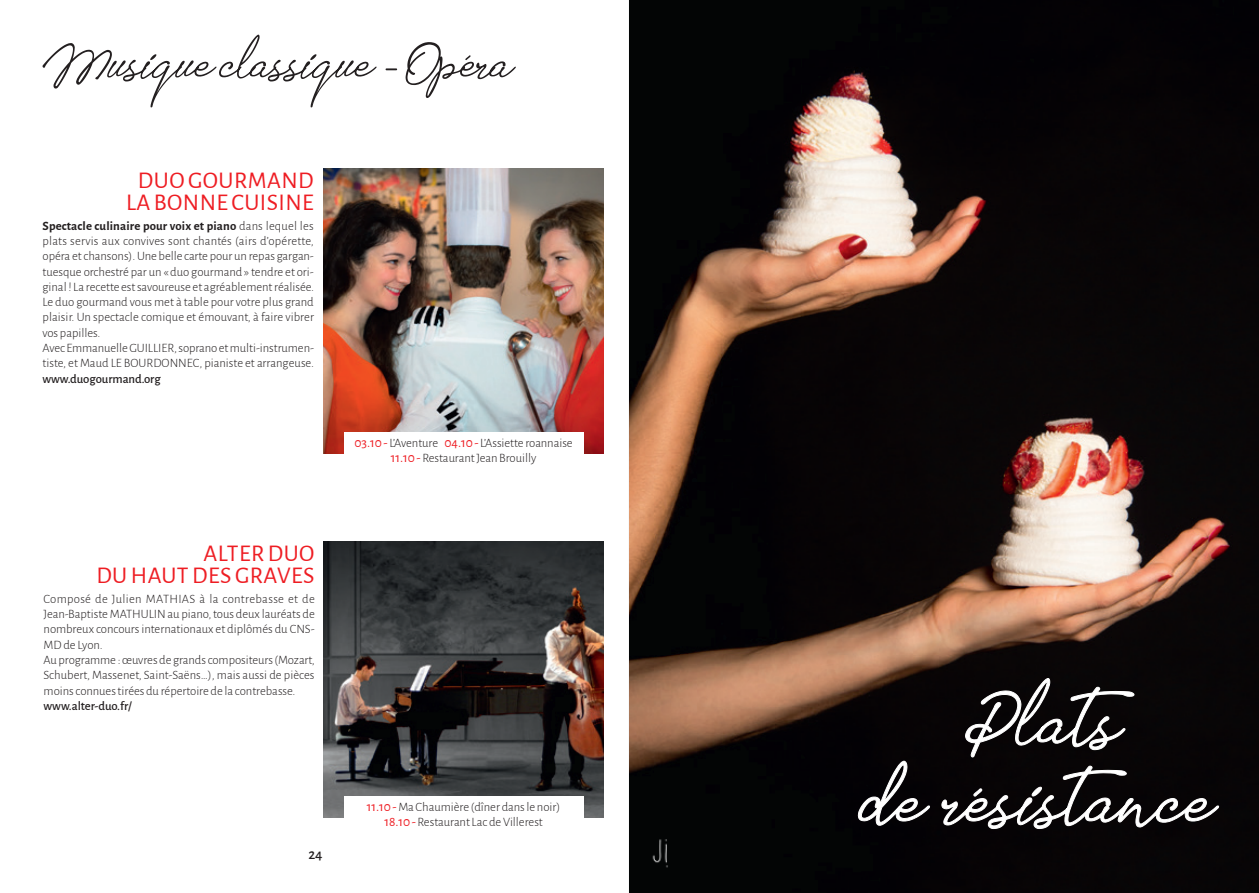
<style>
.page{position:relative;width:1259px;height:893px;background:#fff}
.page>*{position:absolute;margin:0;border:0;box-sizing:border-box;transform-origin:0 0}
.t1{font:24px/22.2px "Alegreya Sans";letter-spacing:.015em;color:#ee1d23;text-align:center}
.t2{font:500 15px "Alegreya Sans";color:#231f20}
.t3{font:300 12.75px/15.3px "Alegreya Sans";letter-spacing:-.005em;color:#231f20}
.t4{font:500 12.75px "Alegreya Sans";letter-spacing:-.005em;color:#231f20}
.s1{font-weight:700}
.s2{font-weight:400;font-size:13.5px;color:#ee1d23}
</style>
<div class="page">
<svg style="left:42px;top:35px;width:474px;height:72px"></svg>
<img style="left:323px;top:168px;width:281px;height:285px">
<img style="left:323px;top:541px;width:281px;height:277px">
<div style="left:344px;top:796px;width:239px;height:62px;background:#fff"></div>
<div style="left:344px;top:432px;width:239px;height:62px;background:#fff"></div>
<img style="left:630px;top:0;width:629px;height:893px">
<img style="left:643px;top:836px;width:36px;height:36px">
<svg style="left:858px;top:678px;width:360px;height:151px;background:#272425"></svg>
<h1 class="t1" style="left:126px;top:168px;width:189px">DUO GOURMAND<br>LA BONNE CUISINE</h1>
<p class="t3" style="left:43px;top:217px;width:273px"><span class="s1">Spectacle culinaire pour voix et piano</span> dans lequel les plats servis aux convives sont chantés (airs d’opérette, opéra et chansons). Une belle carte pour un repas gargan&shy;tuesque orchestré par un « duo gourmand » tendre et ori&shy;ginal ! La recette est savoureuse et agréablement réalisée.<br>Le duo gourmand vous met à table pour votre plus grand plaisir. Un spectacle comique et émouvant, à faire vibrer vos papilles.<br>Avec Emmanuelle GUILLIER, soprano et multi-instrumen&shy;tiste, et Maud LE BOURDONNEC, pianiste et arrangeuse.</p>
<p class="t4" style="left:43px;top:369px;width:120px">www.duogourmand.org</p>
<h1 class="t1" style="left:96px;top:541px;width:220px;text-align:right">ALTER DUO<br>DU HAUT DES GRAVES</h1>
<p class="t3" style="left:44px;top:590px;width:273px">Composé de Julien MATHIAS à la contrebasse et de Jean-Baptiste MATHULIN au piano, tous deux lauréats de nombreux concours internationaux et diplômés du CNS-MD de Lyon.<br>Au programme : œuvres de grands compositeurs (Mozart, Schubert, Massenet, Saint-Saëns…), mais aussi de pièces moins connues tirées du répertoire de la contrebasse.</p>
<p class="t4" style="left:44px;top:697px;width:90px">www.alter-duo.fr/</p>
<p class="t3" style="left:354px;top:435px;width:220px;text-align:center"><span class="s2">03.10 -</span> L’Aventure <span class="s2">04.10 -</span> L’Assiette roannaise<br><span class="s2">11.10 -</span> Restaurant Jean Brouilly</p>
<p class="t2" style="left:308px;top:844px;width:16px">24</p>
<p class="t3" style="left:367px;top:799px;width:195px;text-align:center"><span class="s2">11.10 -</span> Ma Chaumière (dîner dans le noir)<br><span class="s2">18.10 -</span> Restaurant Lac de Villerest</p>
</div>
